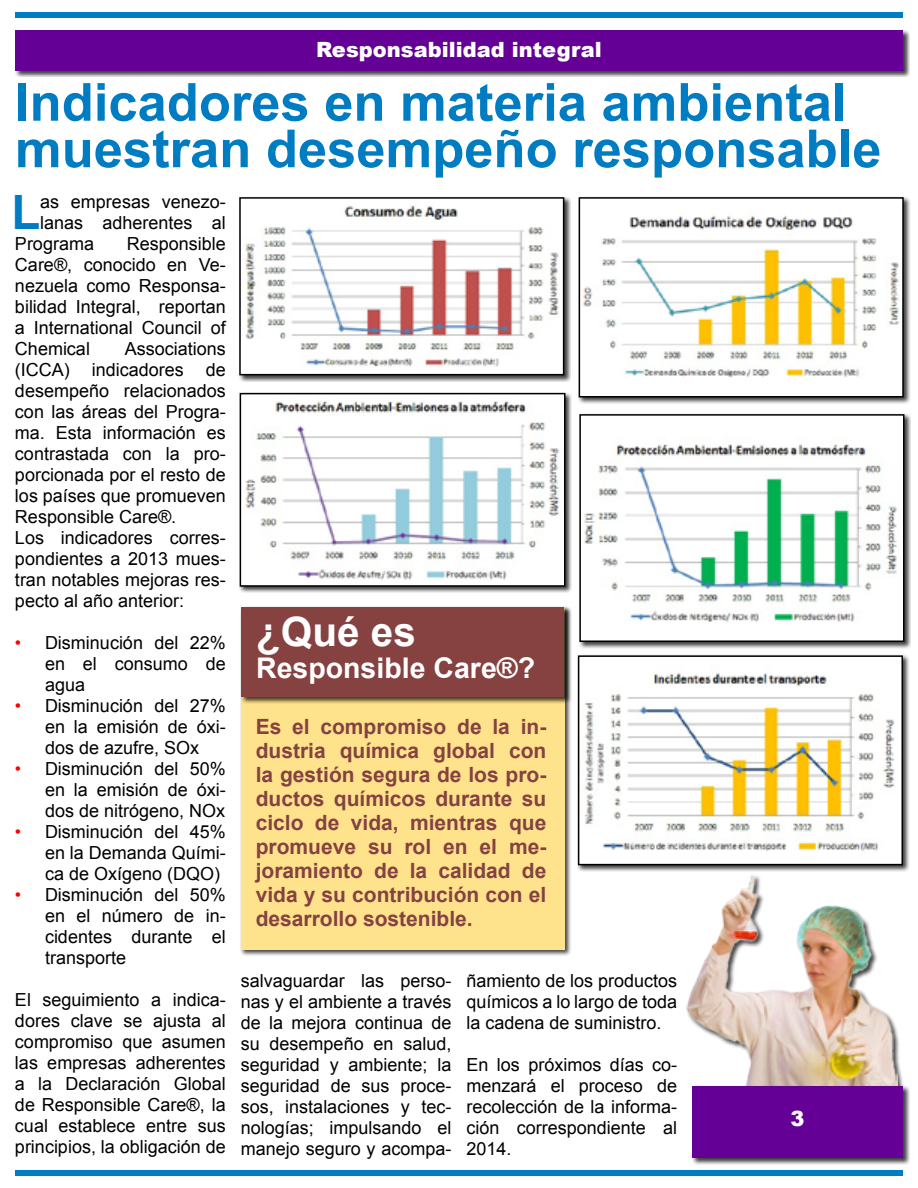
<style>
.page{position:relative;width:918px;height:1188px;background:#fff}
.page>*{position:absolute;margin:0;border:0;box-sizing:border-box;transform-origin:0 0}
.t1{font:700 52.5px/46.5px "Arial";color:#007cc2}
.t2{font:700 47.4px "Arial";color:#007cc2}
.t3{font:700 40.5px "Arial";color:#fff}
.t4{font:700 28.5px "Arial";color:#fff}
.t5{font:700 21px/24px "Arial";color:#864141;text-align:justify}
.t6{font:900 21px "Arial";color:#fff}
.t7{font:18px/21px "Arial";color:#000;text-align:justify}
.s1{color:#f00}
</style>
<div class="page">
<div style="left:15px;top:12px;width:888px;height:6px;background:#007cc2"></div>
<div style="left:15px;top:1170px;width:888px;height:6px;background:#007cc2"></div>
<div style="left:687px;top:875px;width:218px;height:226px;background:#000;opacity:.75"></div>
<img style="left:687px;top:875px;width:211px;height:219px">
<div style="left:691px;top:1085px;width:219px;height:80px;background:#000;opacity:.75"></div>
<div style="left:692px;top:1086px;width:211px;height:72px;background:#640096"></div>
<div style="left:14px;top:29px;width:896px;height:48px;background:#000;opacity:.75"></div>
<div style="left:15px;top:30px;width:888px;height:40px;background:#640096"></div>
<div style="left:238px;top:196px;width:333px;height:186px;background:#000;opacity:.75"></div>
<img style="left:242px;top:200px;width:319px;height:172px">
<div style="left:239px;top:197px;width:325px;height:178px;border:2px solid #000"></div>
<div style="left:578px;top:196px;width:333px;height:209px;background:#000;opacity:.75"></div>
<div style="left:579px;top:198px;width:324px;height:199px;background:#fff"></div>
<img style="left:583px;top:216px;width:316px;height:162px">
<div style="left:579px;top:197px;width:325px;height:201px;border:2px solid #000"></div>
<div style="left:239px;top:392px;width:333px;height:201px;background:#000;opacity:.75"></div>
<img style="left:243px;top:396px;width:320px;height:188px">
<div style="left:240px;top:393px;width:326px;height:194px;border:2px solid #000"></div>
<div style="left:578px;top:413px;width:333px;height:236px;background:#000;opacity:.75"></div>
<div style="left:580px;top:415px;width:324px;height:226px;background:#fff"></div>
<img style="left:584px;top:444px;width:313px;height:178px">
<div style="left:579px;top:414px;width:325px;height:228px;border:2px solid #000"></div>
<div style="left:577px;top:654px;width:333px;height:218px;background:#000;opacity:.75"></div>
<div style="left:579px;top:656px;width:323px;height:209px;background:#fff"></div>
<img style="left:584px;top:673px;width:311px;height:178px">
<div style="left:578px;top:655px;width:325px;height:210px;border:2px solid #000"></div>
<div style="left:240px;top:606px;width:331px;height:351px;background:#000;opacity:.75"></div>
<div style="left:241px;top:607px;width:323px;height:343px;background:#ffe38c"></div>
<div style="left:240px;top:606px;width:332px;height:97px;background:#000;opacity:.75"></div>
<div style="left:241px;top:607px;width:323px;height:90px;background:#864141"></div>
<p class="t6" style="left:316px;top:34px;width:287px">Responsabilidad integral</p>
<h1 class="t1" style="left:15px;top:81px;width:868px">Indicadores en materia ambiental muestran desempeño responsable</h1>
<h2 class="t2" style="left:11px;top:181px;width:30px">L</h2>
<p class="t7" style="left:40px;top:191px;width:187px">as empresas venezo-</p>
<p class="t7" style="left:40px;top:212px;width:187px">lanas adherentes al</p>
<p class="t7" style="left:15px;top:233px;width:81px">Programa</p>
<p class="t7" style="left:15px;top:233px;width:212px;text-indent:112px">Responsible Care®, conocido en Ve&shy;nezuela como Responsa&shy;bilidad Integral, reportan a International Council of Chemical</p>
<p class="t7" style="left:15px;top:339px;width:212px;text-align:left;text-indent:110px">Associations (ICCA) indicadores de desempeño relacionados con las áreas del Progra&shy;ma. Esta información es contrastada con la pro&shy;porcionada por el resto de los países que promueven<br>Responsible Care®.<br>Los indicadores corres&shy;pondientes a 2013 mues&shy;tran notables mejoras res&shy;pecto al año anterior:</p>
<p class="t7" style="left:45px;top:633px;width:182px;text-indent:-30px"><span class="s1">•</span> Disminución del 22% en el consumo de agua</p>
<p class="t7" style="left:45px;top:696px;width:182px;text-indent:-30px"><span class="s1">•</span> Disminución del 27% en la emisión de óxi&shy;dos de azufre, SOx</p>
<p class="t7" style="left:45px;top:759px;width:182px;text-indent:-30px"><span class="s1">•</span> Disminución del 50% en la emisión de óxi&shy;dos de nitrógeno, NOx</p>
<p class="t7" style="left:45px;top:822px;width:182px;text-indent:-30px"><span class="s1">•</span> Disminución del 45% en la Demanda Quími&shy;ca de Oxígeno (DQO)</p>
<p class="t7" style="left:45px;top:885px;width:182px;text-indent:-30px"><span class="s1">•</span> Disminución del 50% en el número de in&shy;cidentes durante el transporte</p>
<p class="t7" style="left:15px;top:990px;width:212px">El seguimiento a indica&shy;dores clave se ajusta al compromiso que asumen las empresas adherentes a la Declaración Global de Responsible Care®, la cual establece entre sus principios, la obligación de</p>
<h3 class="t3" style="left:256px;top:605px;width:161px">¿Qué es</h3>
<h3 class="t4" style="left:256px;top:649px;width:281px">Responsible Care®?</h3>
<h3 class="t3" style="left:256px;top:610px;width:161px">¿Qué es</h3>
<h3 class="t4" style="left:256px;top:654px;width:281px">Responsible Care®?</h3>
<p class="t5" style="left:256px;top:715px;width:292px">Es el compromiso de la in&shy;dustria química global con la gestión segura de los pro&shy;ductos químicos durante su ciclo de vida, mientras que promueve su rol en el me&shy;joramiento de la calidad de vida y su contribución con el desarrollo sostenible.</p>
<p class="t7" style="left:241px;top:970px;width:212px">salvaguardar las perso&shy;nas y el ambiente a través de la mejora continua de su desempeño en salud, seguridad y ambiente; la seguridad de sus proce&shy;sos, instalaciones y tec&shy;nologías; impulsando el manejo seguro y acompa-</p>
<p class="t7" style="left:466px;top:970px;width:212px">ñamiento de los productos químicos a lo largo de toda la cadena de suministro.</p>
<p class="t7" style="left:466px;top:1054px;width:212px">En los próximos días co&shy;menzará el proceso de recolección de la informa&shy;ción correspondiente al 2014.</p>
<p class="t6" style="left:791px;top:1103px;width:16px">3</p>
</div>
